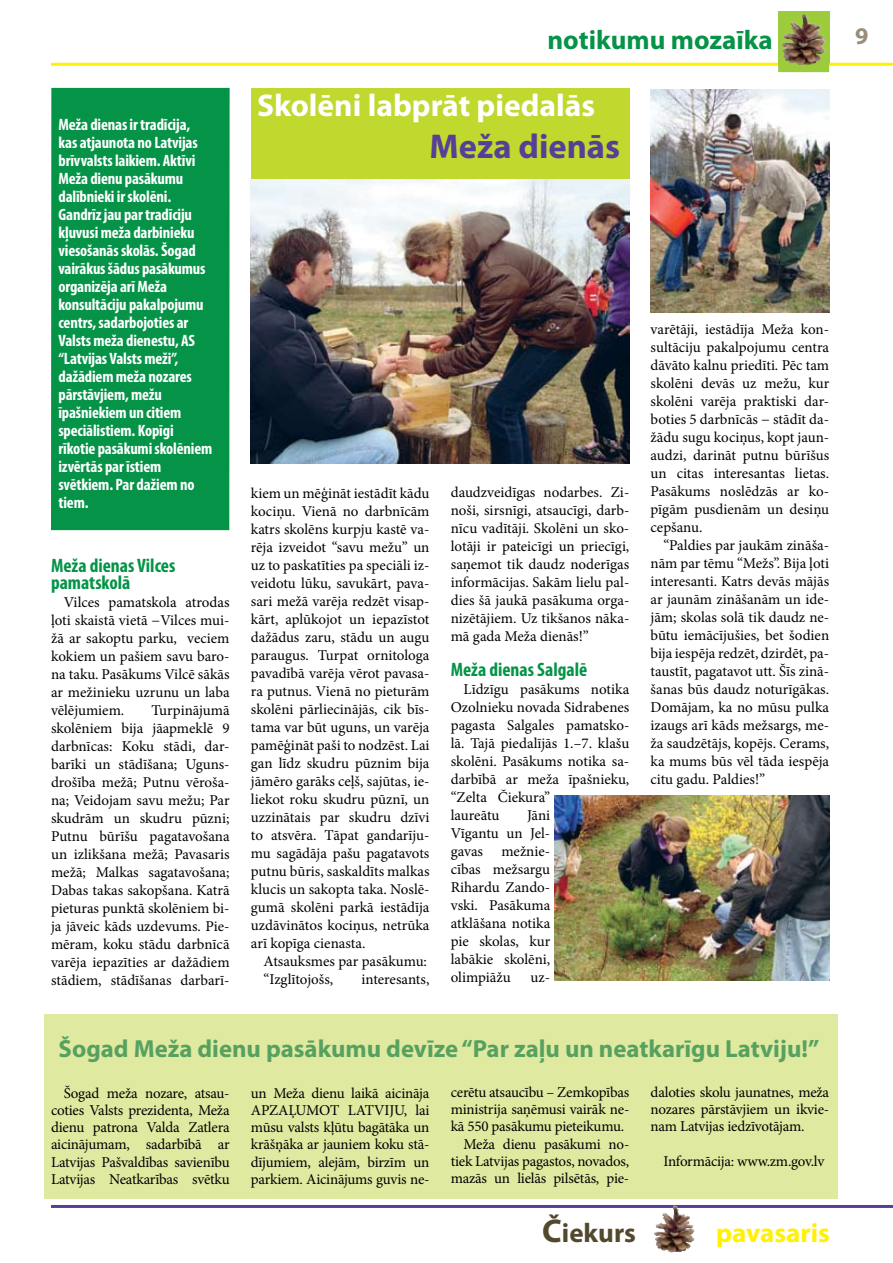
<style>
.page{position:relative;width:893px;height:1263px;background:#fff}
.page>*{position:absolute;margin:0;border:0;box-sizing:border-box;transform-origin:0 0}
.t1{font:700 34.5px "Myriad Pro";color:#573f98}
.t2{font:700 31.5px "Myriad Pro";color:#fff}
.t3{font:700 27px "Myriad Pro";color:#049347}
.t4{font:700 27px "Myriad Pro";color:#fff200}
.t5{font:700 27px "Myriad Pro";color:#52482d}
.t6{font:700 24.75px "Myriad Pro";color:#57a160}
.t7{font:700 24px "Myriad Pro";color:#988e7b}
.t8{font:700 condensed 19.5px/17.2px "Myriad Pro";color:#049347}
.t9{font:700 condensed 16.5px/18px "Myriad Pro";letter-spacing:-.01em;color:#fff}
.t10{font:15px/18px "Minion Pro";letter-spacing:-.005em;color:#000;text-align:justify}
.s1{font-size:33px}
</style>
<div class="page">
<hr style="left:51px;top:1205px;width:842px;height:3px;background:#573f98">
<hr style="left:51px;top:63px;width:842px;height:3px;background:#fff200">
<svg style="left:778px;top:12px;width:51px;height:60px;background:#889342"></svg>
<img style="left:783px;top:14px;width:20px;height:21px">
<img style="left:656px;top:1205px;width:18px;height:27px">
<div style="left:251px;top:88px;width:378px;height:100px;background:#c1d82f"></div>
<div style="left:51px;top:88px;width:179px;height:442px;background:#049347"></div>
<div style="left:44px;top:1015px;width:794px;height:184px;background:#e0e9a0"></div>
<img style="left:651px;top:90px;width:178px;height:223px">
<img style="left:554px;top:795px;width:275px;height:185px">
<img style="left:251px;top:179px;width:378px;height:284px">
<p class="t9" style="left:58px;top:115px;width:155px">Meža dienas ir tradīcija, kas atjaunota no Latvijas brīvvalsts laikiem. Aktīvi<br>Meža dienu pasākumu dalībnieki ir skolēni.<br>Gandrīz jau par tradīciju kļuvusi meža darbinieku viesošanās skolās. Šogad vairākus šādus pasākumus organizēja arī Meža konsultāciju pakalpojumu centrs, sadarbojoties ar<br>Valsts meža dienestu, AS “Latvijas Valsts meži”, dažādiem meža nozares pārstāvjiem, mežu īpašniekiem un citiem speciālistiem. Kopīgi rīkotie pasākumi skolēniem izvērtās par īstiem svētkiem. Par dažiem no tiem.</p>
<h3 class="t8" style="left:51px;top:556px;width:126px">Meža dienas Vilces pamatskolā</h3>
<p class="t10" style="left:51px;top:593px;width:180px;text-indent:13px">Vilces pamatskola atrodas ļoti skaistā vietā −Vilces mui&shy;žā ar sakoptu parku, veciem kokiem un pašiem savu baro&shy;na taku. Pasākums Vilcē sākās ar mežinieku uzrunu un laba vēlējumiem.</p>
<p class="t10" style="left:51px;top:701px;width:180px;text-indent:100px">Turpinājumā skolēniem bija jāapmeklē 9 darbnīcas: Koku stādi, dar&shy;barīki un stādīšana; Uguns&shy;drošība mežā; Putnu vēroša&shy;na; Veidojam savu mežu; Par skudrām un skudru pūzni; Putnu būrīšu pagatavošana un izlikšana mežā; Pavasaris mežā; Malkas sagatavošana; Dabas takas sakopšana. Katrā pieturas punktā skolēniem bi&shy;ja jāveic kāds uzdevums. Pie&shy;mēram, koku stādu darbnīcā varēja iepazīties ar dažādiem stādiem, stādīšanas darbarī-</p>
<h3 class="t3" style="left:547px;top:22px;width:227px">notikumu mozaīka</h3>
<h2 class="t2" style="left:257px;top:85px;width:339px">Skolēni labprāt piedalās</h2>
<h1 class="t1" style="left:430px;top:124px;width:192px">Meža dienās</h1>
<p class="t10" style="left:251px;top:485px;width:180px">kiem un mēģināt iestādīt kādu kociņu. Vienā no darbnīcām katrs skolēns kurpju kastē va&shy;rēja izveidot “savu mežu” un uz to paskatīties pa speciāli iz&shy;veidotu lūku, savukārt, pava&shy;sari mežā varēja redzēt visap&shy;kārt, aplūkojot un iepazīstot dažādus zaru, stādu un augu paraugus. Turpat ornitologa pavadībā varēja vērot pavasa&shy;ra putnus. Vienā no pieturām skolēni pārliecinājās, cik bīs&shy;tama var būt uguns, un varēja pamēģināt paši to nodzēst. Lai gan līdz skudru pūznim bija jāmēro garāks ceļš, sajūtas, ie&shy;liekot roku skudru pūznī, un uzzinātais par skudru dzīvi to atsvēra. Tāpat gandarīju&shy;mu sagādāja pašu pagatavots putnu būris, saskaldīts malkas klucis un sakopta taka. Noslē&shy;gumā skolēni parkā iestādīja uzdāvinātos kociņus, netrūka arī kopīga cienasta.</p>
<p class="t10" style="left:264px;top:953px;width:165px">Atsauksmes par pasākumu: “Izglītojošs,</p>
<p class="t10" style="left:361px;top:971px;width:70px">interesants,</p>
<p class="t10" style="left:451px;top:483px;width:180px">daudzveidīgas nodarbes. Zi&shy;noši, sirsnīgi, atsaucīgi, darb&shy;nīcu vadītāji. Skolēni un sko&shy;lotāji ir pateicīgi un priecīgi, saņemot tik daudz noderīgas informācijas. Sakām lielu pal&shy;dies šā jaukā pasākuma orga&shy;nizētājiem. Uz tikšanos nāka&shy;mā gada Meža dienās!”</p>
<h3 class="t8" style="left:451px;top:661px;width:138px">Meža dienas Salgalē</h3>
<p class="t10" style="left:451px;top:680px;width:180px;text-align:left;text-indent:13px">Līdzīgu pasākums notika<br>Ozolnieku novada Sidrabenes pagasta Salgales pamatsko&shy;lā. Tajā piedalījās 1.–7. klašu skolēni. Pasākums notika sa&shy;darbībā ar meža īpašnieku, “Zelta Čiekura”<br>laureātu</p>
<p class="t10" style="left:451px;top:806px;width:101px;text-indent:76px">Jāni Vīgantu un Jel&shy;gavas mežnie&shy;cības mežsargu Rihardu Zando&shy;vski. Pasākuma atklāšana notika pie skolas, kur labākie skolēni, olimpiāžu</p>
<p class="t10" style="left:531px;top:968px;width:21px">uz-</p>
<p class="t10" style="left:651px;top:320px;width:180px">varētāji, iestādīja Meža kon&shy;sultāciju pakalpojumu centra dāvāto kalnu priedīti. Pēc tam skolēni devās uz mežu, kur skolēni varēja praktiski dar&shy;boties 5 darbnīcās − stādīt da&shy;žādu sugu kociņus, kopt jaun&shy;audzi, darināt putnu būrīšus un citas interesantas lietas.<br>Pasākums noslēdzās ar ko&shy;pīgām pusdienām un desiņu cepšanu.</p>
<p class="t10" style="left:651px;top:536px;width:180px;text-indent:13px">“Paldies par jaukām zināša&shy;nām par tēmu “Mežs”. Bija ļoti interesanti. Katrs devās mājās ar jaunām zināšanām un ide&shy;jām; skolas solā tik daudz ne&shy;būtu iemācījušies, bet šodien bija iespēja redzēt, dzirdēt, pa&shy;taustīt, pagatavot utt. Šīs zinā&shy;šanas būs daudz noturīgākas.<br>Domājam, ka no mūsu pulka izaugs arī kāds mežsargs, me&shy;ža saudzētājs, kopējs. Cerams, ka mums būs vēl tāda iespēja citu gadu. Paldies!”</p>
<h3 class="t6" style="left:59px;top:1032px;width:762px">Šogad Meža dienu pasākumu devīze “Par zaļu un neatkarīgu Latviju!”</h3>
<p class="t10" style="left:451px;top:1083px;width:180px">cerētu atsaucību – Zemkopības</p>
<p class="t10" style="left:451px;top:1100px;width:180px">ministrija saņēmusi vairāk ne-</p>
<p class="t10" style="left:451px;top:1118px;width:175px">kā 550 pasākumu pieteikumu.</p>
<p class="t10" style="left:463px;top:1135px;width:167px">Meža dienu pasākumi no-</p>
<p class="t10" style="left:451px;top:1152px;width:180px">tiek Latvijas pagastos, novados,</p>
<p class="t10" style="left:451px;top:1169px;width:180px">mazās un lielās pilsētās, pie-</p>
<p class="t10" style="left:51px;top:1084px;width:180px;line-height:17.2px;text-indent:13px">Šogad meža nozare, atsau&shy;coties Valsts prezidenta, Meža dienu patrona Valda Zatlera aicinājumam, sadarbībā ar Latvijas Pašvaldības savienību Latvijas Neatkarības svētku</p>
<p class="t10" style="left:251px;top:1084px;width:180px;line-height:17.2px">un Meža dienu laikā aicināja APZAĻUMOT LATVIJU, lai mūsu valsts kļūtu bagātāka un krāšņāka ar jauniem koku stā&shy;dījumiem, alejām, birzīm un parkiem. Aicinājums guvis ne-</p>
<p class="t10" style="left:651px;top:1083px;width:180px;line-height:17.2px">daloties skolu jaunatnes, meža nozares pārstāvjiem un ikvie&shy;nam Latvijas iedzīvotājam.</p>
<p class="t10" style="left:663px;top:1152px;width:162px">Informācija: www.zm.gov.lv</p>
<h3 class="t5" style="left:542px;top:1215px;width:95px"><span class="s1">Č</span>iekurs</h3>
<h3 class="t4" style="left:716px;top:1215px;width:115px">pavasaris</h3>
<h3 class="t7" style="left:855px;top:21px;width:15px">9</h3>
</div>
